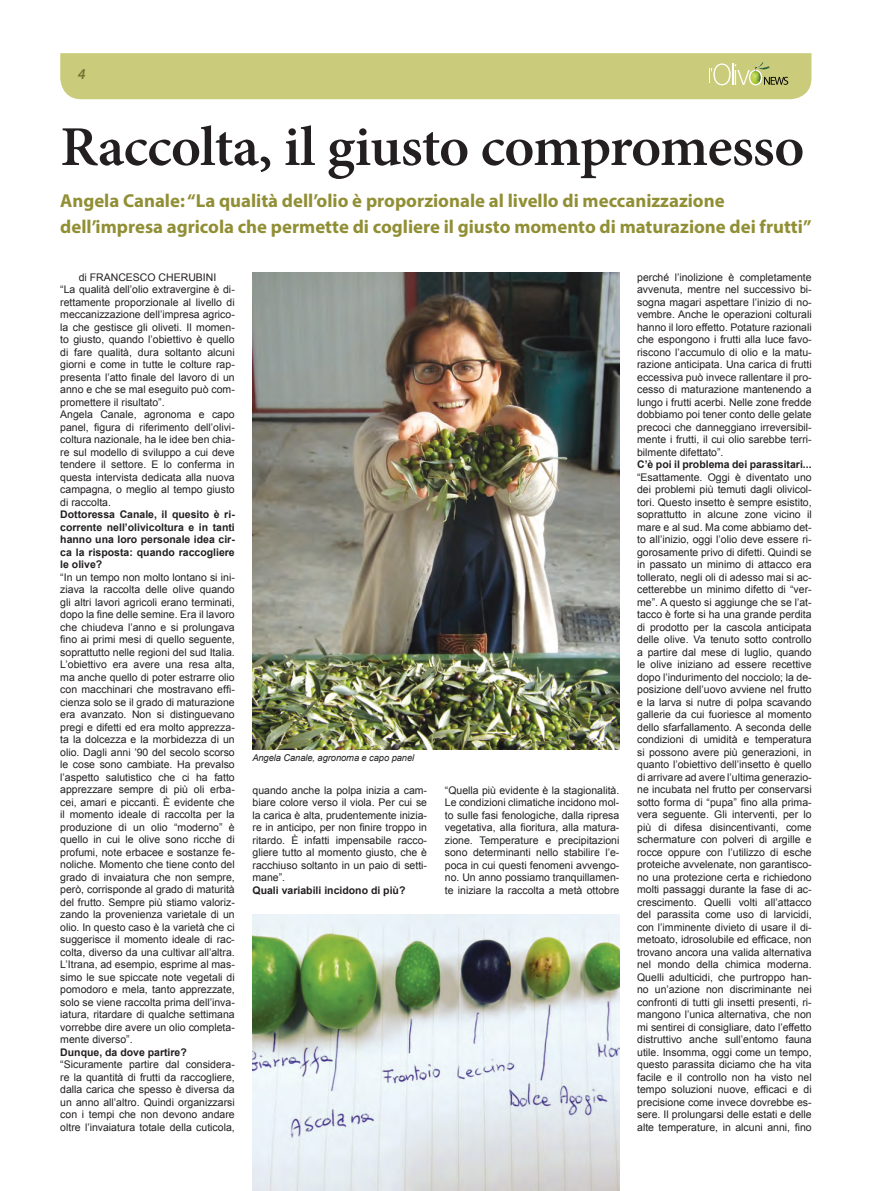
<style>
.page{position:relative;width:872px;height:1191px;background:#fff}
.page>*{position:absolute;margin:0;border:0;box-sizing:border-box;transform-origin:0 0}
.t1{font:600 56.25px "Minion Pro";letter-spacing:-.015em;color:#231f20}
.t2{font:700 18.75px/26.2px "Myriad Pro";color:#918f35}
.t3{font:italic 600 15px "Myriad Pro";color:#737331}
.t4{font:10.5px/12.5px "Arial";color:#231f20;text-align:justify}
.t5{font:700 10.5px/12.5px "Arial";color:#231f20;text-align:justify}
.t6{font:italic 9.38px "Arial";letter-spacing:-.01em;color:#231f20}
</style>
<div class="page">
<div style="left:60px;top:53px;width:751px;height:46px;background:#cacc7b"></div>
<img style="left:252px;top:914px;width:367px;height:277px">
<img style="left:252px;top:273px;width:367px;height:477px">
<h3 class="t3" style="left:78px;top:65px;width:9px">4</h3>
<h1 class="t1" style="left:60px;top:108px;width:745px">Raccolta, il giusto compromesso</h1>
<h2 class="t2" style="left:60px;top:187px;width:753px">Angela Canale: “La qualità dell’olio è proporzionale al livello di meccanizzazione dell’impresa agricola che permette di cogliere il giusto momento di maturazione dei frutti”</h2>
<p class="t4" style="left:60px;top:271px;width:176px;text-align:left;text-indent:18px">di FRANCESCO CHERUBINI<br>“La qualità dell’olio extravergine è di&shy;rettamente proporzionale al livello di meccanizzazione dell’impresa agrico&shy;la che gestisce gli oliveti. Il momen&shy;to giusto, quando l’obiettivo è quello di fare qualità, dura soltanto alcuni giorni e come in tutte le colture rap&shy;presenta l’atto finale del lavoro di un anno e che se mal eseguito può com&shy;promettere il risultato”.<br>Angela Canale, agronoma e capo panel, figura di riferimento dell’olivi&shy;coltura nazionale, ha le idee ben chia&shy;re sul modello di sviluppo a cui deve tendere il settore. E lo conferma in questa intervista dedicata alla nuova campagna, o meglio al tempo giusto di raccolta.</p>
<p class="t5" style="left:60px;top:508px;width:176px">Dottoressa Canale, il quesito è ri&shy;corrente nell’olivicoltura e in tanti hanno una loro personale idea cir&shy;ca la risposta: quando raccogliere le olive?</p>
<p class="t4" style="left:60px;top:571px;width:176px">“In un tempo non molto lontano si ini&shy;ziava la raccolta delle olive quando gli altri lavori agricoli erano terminati, dopo la fine delle semine. Era il lavoro che chiudeva l’anno e si prolungava fino ai primi mesi di quello seguente, soprattutto nelle regioni del sud Italia.<br>L’obiettivo era avere una resa alta, ma anche quello di poter estrarre olio con macchinari che mostravano effi&shy;cienza solo se il grado di maturazione era avanzato. Non si distinguevano pregi e difetti ed era molto apprezza&shy;ta la dolcezza e la morbidezza di un olio. Dagli anni ’90 del secolo scorso le cose sono cambiate. Ha prevalso l’aspetto salutistico che ci ha fatto apprezzare sempre di più oli erba&shy;cei, amari e piccanti. È evidente che il momento ideale di raccolta per la produzione di un olio “moderno” è quello in cui le olive sono ricche di profumi, note erbacee e sostanze fe&shy;noliche. Momento che tiene conto del grado di invaiatura che non sempre, però, corrisponde al grado di maturità del frutto. Sempre più stiamo valoriz&shy;zando la provenienza varietale di un olio. In questo caso è la varietà che ci suggerisce il momento ideale di rac&shy;colta, diverso da una cultivar all’altra.<br>L’Itrana, ad esempio, esprime al mas&shy;simo le sue spiccate note vegetali di pomodoro e mela, tanto apprezzate, solo se viene raccolta prima dell’inva&shy;iatura, ritardare di qualche settimana vorrebbe dire avere un olio completa&shy;mente diverso”.</p>
<p class="t5" style="left:60px;top:1046px;width:128px">Dunque, da dove partire?</p>
<p class="t4" style="left:60px;top:1058px;width:176px">“Sicuramente partire dal considera&shy;re la quantità di frutti da raccogliere, dalla carica che spesso è diversa da un anno all’altro. Quindi organizzarsi con i tempi che non devono andare oltre l’invaiatura totale della cuticola,</p>
<p class="t4" style="left:637px;top:271px;width:176px">perché l’inolizione è completamente avvenuta, mentre nel successivo bi&shy;sogna magari aspettare l’inizio di no&shy;vembre. Anche le operazioni colturali hanno il loro effetto. Potature razionali che espongono i frutti alla luce favo&shy;riscono l’accumulo di olio e la matu&shy;razione anticipata. Una carica di frutti eccessiva può invece rallentare il pro&shy;cesso di maturazione mantenendo a lungo i frutti acerbi. Nelle zone fredde dobbiamo poi tener conto delle gelate precoci che danneggiano irreversibil&shy;mente i frutti, il cui olio sarebbe terri&shy;bilmente difettato”.</p>
<p class="t5" style="left:637px;top:458px;width:176px">C’è poi il problema dei parassitari...</p>
<p class="t4" style="left:637px;top:471px;width:176px">“Esattamente. Oggi è diventato uno dei problemi più temuti dagli olivicol&shy;tori. Questo insetto è sempre esistito, soprattutto in alcune zone vicino il mare e al sud. Ma come abbiamo det&shy;to all’inizio, oggi l’olio deve essere ri&shy;gorosamente privo di difetti. Quindi se in passato un minimo di attacco era tollerato, negli oli di adesso mai si ac&shy;cetterebbe un minimo difetto di “ver&shy;me”. A questo si aggiunge che se l’at&shy;tacco è forte si ha una grande perdita di prodotto per la cascola anticipata delle olive. Va tenuto sotto controllo a partire dal mese di luglio, quando le olive iniziano ad essere recettive dopo l’indurimento del nocciolo; la de&shy;posizione dell’uovo avviene nel frutto e la larva si nutre di polpa scavando gallerie da cui fuoriesce al momento dello sfarfallamento. A seconda delle condizioni di umidità e temperatura si possono avere più generazioni, in quanto l’obiettivo dell’insetto è quello di arrivare ad avere l’ultima generazio&shy;ne incubata nel frutto per conservarsi sotto forma di “pupa” fino alla prima&shy;vera seguente. Gli interventi, per lo più di difesa disincentivanti, come schermature con polveri di argille e rocce oppure con l’utilizzo di esche proteiche avvelenate, non garantisco&shy;no una protezione certa e richiedono molti passaggi durante la fase di ac&shy;crescimento. Quelli volti all’attacco del parassita come uso di larvicidi, con l’imminente divieto di usare il di&shy;metoato, idrosolubile ed efficace, non trovano ancora una valida alternativa nel mondo della chimica moderna.<br>Quelli adulticidi, che purtroppo han&shy;no un’azione non discriminante nei confronti di tutti gli insetti presenti, ri&shy;mangono l’unica alternativa, che non mi sentirei di consigliare, dato l’effetto distruttivo anche sull’entomo fauna utile. Insomma, oggi come un tempo, questo parassita diciamo che ha vita facile e il controllo non ha visto nel tempo soluzioni nuove, efficaci e di precisione come invece dovrebbe es&shy;sere. Il prolungarsi delle estati e delle alte temperature, in alcuni anni, fino</p>
<p class="t6" style="left:252px;top:751px;width:163px">Angela Canale, agronoma e capo panel</p>
<p class="t4" style="left:445px;top:784px;width:176px">“Quella più evidente è la stagionalità.<br>Le condizioni climatiche incidono mol&shy;to sulle fasi fenologiche, dalla ripresa vegetativa, alla fioritura, alla matura&shy;zione. Temperature e precipitazioni sono determinanti nello stabilire l’e&shy;poca in cui questi fenomeni avvengo&shy;no. Un anno possiamo tranquillamen&shy;te iniziare la raccolta a metà ottobre</p>
<p class="t4" style="left:252px;top:784px;width:176px">quando anche la polpa inizia a cam&shy;biare colore verso il viola. Per cui se la carica è alta, prudentemente inizia&shy;re in anticipo, per non finire troppo in ritardo. È infatti impensabile racco&shy;gliere tutto al momento giusto, che è racchiuso soltanto in un paio di setti&shy;mane”.</p>
<p class="t5" style="left:252px;top:884px;width:154px">Quali variabili incidono di più?</p>
</div>
